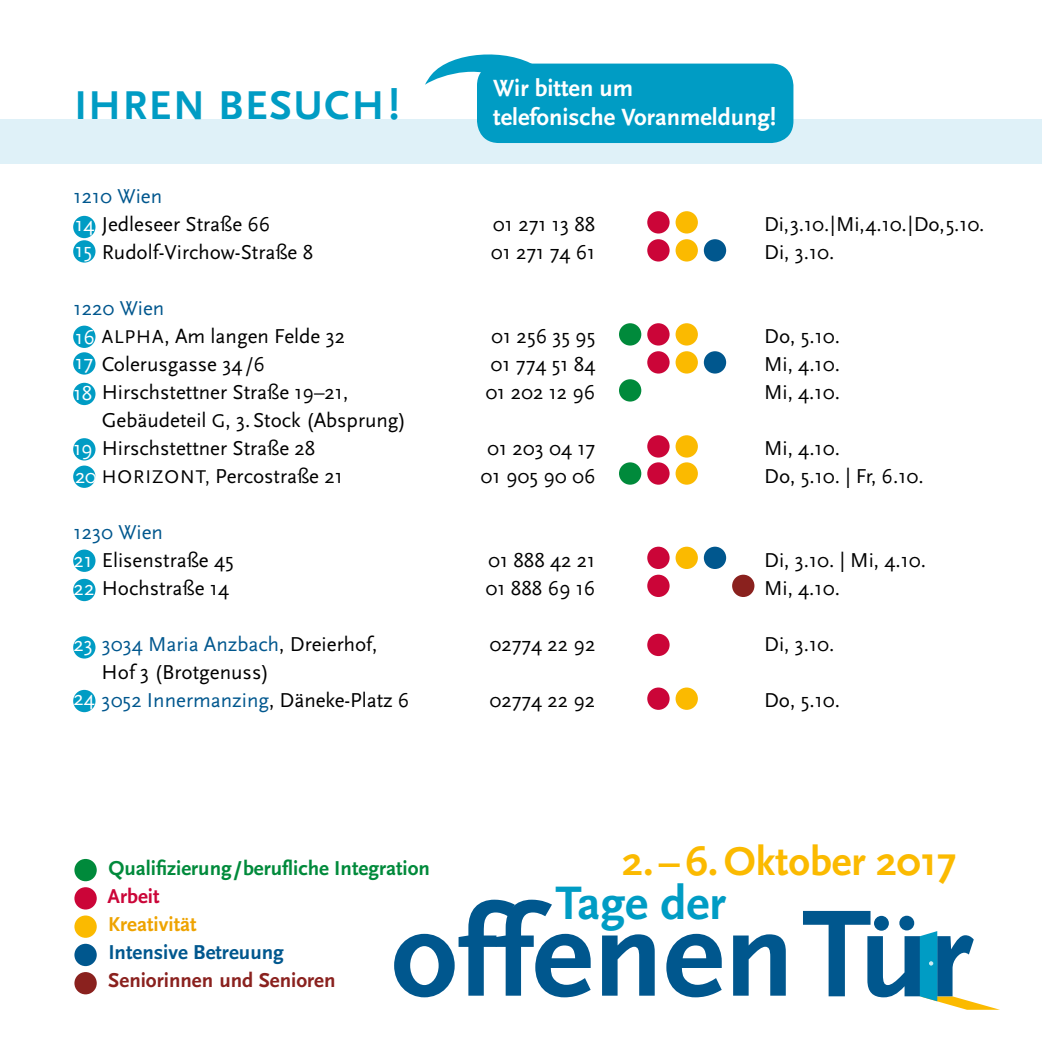
<style>
.page{position:relative;width:1042px;height:1042px;background:#fff}
.page>*{position:absolute;margin:0;border:0;box-sizing:border-box;transform-origin:0 0}
.t1{font:700 49px "Scala Sans Pro";color:#009cc4}
.t2{font:700 42px "Scala Sans Pro";color:#fbba00}
.t3{font:700 42px "Scala Sans Pro";letter-spacing:.04em;color:#009cc4}
.t4{font:700 24.5px/29.4px "Scala Sans Pro";color:#fff}
.t5{font:21px/28px "Scala Sans Pro";color:#000}
.t6{font:700 21px "Scala Sans Pro";color:#008a3b}
.t7{font:21px "Scala Sans Pro";color:#00578e}
.t8{font:700 21px "Scala Sans Pro";color:#8a211e}
.t9{font:700 21px "Scala Sans Pro";color:#00578e}
.t10{font:700 21px "Scala Sans Pro";color:#eea300}
.t11{font:700 21px "Scala Sans Pro";color:#cb0538}
.s1{color:#00578e}
.s2{color:#fff}
.s3{font-size:19.25px}
.s4{color:#000}
</style>
<div class="page">
<div style="left:73px;top:216px;width:22px;height:22px;background:#009cc4;border-radius:50%"></div>
<div style="left:73px;top:240px;width:22px;height:23px;background:#009cc4;border-radius:50%"></div>
<div style="left:73px;top:326px;width:22px;height:22px;background:#009cc4;border-radius:50%"></div>
<div style="left:73px;top:352px;width:22px;height:23px;background:#009cc4;border-radius:50%"></div>
<div style="left:73px;top:383px;width:22px;height:22px;background:#009cc4;border-radius:50%"></div>
<div style="left:73px;top:438px;width:22px;height:22px;background:#009cc4;border-radius:50%"></div>
<div style="left:73px;top:465px;width:22px;height:23px;background:#009cc4;border-radius:50%"></div>
<div style="left:73px;top:549px;width:22px;height:23px;background:#009cc4;border-radius:50%"></div>
<div style="left:73px;top:579px;width:22px;height:22px;background:#009cc4;border-radius:50%"></div>
<div style="left:73px;top:690px;width:22px;height:22px;background:#009cc4;border-radius:50%"></div>
<div style="left:73px;top:636px;width:22px;height:22px;background:#009cc4;border-radius:50%"></div>
<div style="left:0;top:119px;width:1042px;height:45px;background:#dff1f8"></div>
<div style="left:74px;top:859px;width:23px;height:22px;background:#008a3b;border-radius:50%"></div>
<div style="left:74px;top:887px;width:23px;height:22px;background:#cb0538;border-radius:50%"></div>
<div style="left:74px;top:915px;width:23px;height:23px;background:#fbba00;border-radius:50%"></div>
<div style="left:74px;top:944px;width:23px;height:22px;background:#00578e;border-radius:50%"></div>
<div style="left:74px;top:972px;width:23px;height:22px;background:#8a211e;border-radius:50%"></div>
<svg style="left:394px;top:899px;width:197px;height:98px"></svg>
<svg style="left:602px;top:934px;width:53px;height:61px"></svg>
<svg style="left:666px;top:934px;width:56px;height:63px"></svg>
<svg style="left:733px;top:934px;width:53px;height:61px"></svg>
<svg style="left:803px;top:911px;width:197px;height:99px"></svg>
<div style="left:619px;top:462px;width:22px;height:23px;background:#008a3b;border-radius:50%"></div>
<div style="left:619px;top:323px;width:22px;height:22px;background:#008a3b;border-radius:50%"></div>
<div style="left:619px;top:379px;width:22px;height:22px;background:#008a3b;border-radius:50%"></div>
<div style="left:647px;top:462px;width:22px;height:23px;background:#cb0538;border-radius:50%"></div>
<div style="left:647px;top:211px;width:22px;height:22px;background:#cb0538;border-radius:50%"></div>
<div style="left:647px;top:239px;width:22px;height:22px;background:#cb0538;border-radius:50%"></div>
<div style="left:647px;top:323px;width:22px;height:22px;background:#cb0538;border-radius:50%"></div>
<div style="left:647px;top:351px;width:22px;height:22px;background:#cb0538;border-radius:50%"></div>
<div style="left:647px;top:435px;width:22px;height:22px;background:#cb0538;border-radius:50%"></div>
<div style="left:647px;top:547px;width:22px;height:22px;background:#cb0538;border-radius:50%"></div>
<div style="left:647px;top:575px;width:22px;height:22px;background:#cb0538;border-radius:50%"></div>
<div style="left:647px;top:634px;width:22px;height:22px;background:#cb0538;border-radius:50%"></div>
<div style="left:647px;top:687px;width:22px;height:23px;background:#cb0538;border-radius:50%"></div>
<div style="left:675px;top:462px;width:23px;height:23px;background:#fbba00;border-radius:50%"></div>
<div style="left:675px;top:211px;width:23px;height:22px;background:#fbba00;border-radius:50%"></div>
<div style="left:675px;top:239px;width:23px;height:22px;background:#fbba00;border-radius:50%"></div>
<div style="left:675px;top:323px;width:23px;height:22px;background:#fbba00;border-radius:50%"></div>
<div style="left:675px;top:351px;width:23px;height:22px;background:#fbba00;border-radius:50%"></div>
<div style="left:675px;top:435px;width:23px;height:22px;background:#fbba00;border-radius:50%"></div>
<div style="left:675px;top:547px;width:23px;height:22px;background:#fbba00;border-radius:50%"></div>
<div style="left:675px;top:687px;width:23px;height:23px;background:#fbba00;border-radius:50%"></div>
<div style="left:704px;top:239px;width:22px;height:22px;background:#00578e;border-radius:50%"></div>
<div style="left:704px;top:351px;width:22px;height:22px;background:#00578e;border-radius:50%"></div>
<div style="left:704px;top:547px;width:22px;height:22px;background:#00578e;border-radius:50%"></div>
<div style="left:732px;top:575px;width:22px;height:22px;background:#8a211e;border-radius:50%"></div>
<svg style="left:425px;top:54px;width:115px;height:31px"></svg>
<div style="left:477px;top:64px;width:316px;height:79px;background:#009cc4;border-radius:22px"></div>
<h2 class="t3" style="left:74px;top:81px;width:327px">ihren besuch!</h2>
<p class="t5" style="left:74px;top:182px;width:198px"><span class="s1">1210 Wien<br></span><span class="s2">14</span> Jedleseer Straße 66</p>
<p class="t4" style="left:493px;top:73px;width:285px">Wir bitten um<br>telefonische Voranmeldung!</p>
<p class="t5" style="left:493px;top:210px;width:104px">01 271 13 88</p>
<p class="t5" style="left:764px;top:210px;width:222px">Di, 3.10. | Mi, 4.10. | Do, 5.10.</p>
<p class="t5" style="left:75px;top:238px;width:239px"><span class="s2">15</span> Rudolf-Virchow-Straße 8</p>
<p class="t5" style="left:491px;top:238px;width:106px">01 271 74 61</p>
<p class="t5" style="left:764px;top:238px;width:72px">Di, 3.10.</p>
<p class="t5" style="left:74px;top:294px;width:273px"><span class="s1">1220 Wien<br></span><span class="s2">16</span> <span class="s3">ALPHA</span>, Am langen Felde 32</p>
<p class="t5" style="left:491px;top:322px;width:106px">01 256 35 95</p>
<p class="t5" style="left:764px;top:322px;width:78px">Do, 5.10.</p>
<p class="t5" style="left:75px;top:350px;width:191px"><span class="s2">17</span> Colerusgasse 34/6</p>
<p class="t5" style="left:490px;top:350px;width:106px">01 774 51 84</p>
<p class="t5" style="left:764px;top:350px;width:77px">Mi, 4.10.</p>
<p class="t5" style="left:74px;top:378px;width:276px"><span class="s2">18</span> Hirschstettner Straße 19–21,</p>
<p class="t5" style="left:485px;top:378px;width:112px">01 202 12 96</p>
<p class="t5" style="left:764px;top:378px;width:77px">Mi, 4.10.</p>
<p class="t5" style="left:74px;top:406px;width:334px;text-indent:28px">Gebäudeteil <span class="s3">G</span>, 3.Stock (Absprung)<br><span class="s2">19</span> Hirschstettner Straße 28</p>
<p class="t5" style="left:487px;top:434px;width:110px">01 203 04 17</p>
<p class="t5" style="left:764px;top:434px;width:77px">Mi, 4.10.</p>
<p class="t5" style="left:75px;top:462px;width:269px"><span class="s2">20</span> <span class="s3">HORIZONT,</span> Percostraße 21</p>
<p class="t5" style="left:481px;top:462px;width:116px">01 905 90 06</p>
<p class="t5" style="left:764px;top:462px;width:161px">Do, 5.10. | Fr, 6.10.</p>
<p class="t5" style="left:74px;top:518px;width:162px"><span class="s1">1230 Wien<br></span><span class="s2">21</span> Elisenstraße 45</p>
<p class="t5" style="left:488px;top:546px;width:109px">01 888 42 21</p>
<p class="t5" style="left:764px;top:546px;width:164px">Di, 3.10. | Mi, 4.10.</p>
<p class="t5" style="left:74px;top:574px;width:157px"><span class="s2">22</span> Hochstraße 14</p>
<p class="t5" style="left:485px;top:574px;width:111px">01 888 69 16</p>
<p class="t5" style="left:764px;top:574px;width:77px">Mi, 4.10.</p>
<p class="t7" style="left:74px;top:632px;width:305px"><span class="s2">23</span> 3034 Maria Anzbach<span class="s4">, Dreierhof,</span></p>
<p class="t5" style="left:489px;top:630px;width:107px">02774 22 92</p>
<p class="t5" style="left:764px;top:630px;width:72px">Di, 3.10.</p>
<p class="t5" style="left:74px;top:658px;width:337px;text-indent:28px">Hof 3 (Brotgenuss)<br><span class="s2">24</span> <span class="s1">3052 Innermanzing</span>, Däneke-Platz 6</p>
<p class="t5" style="left:489px;top:686px;width:107px">02774 22 92</p>
<p class="t5" style="left:764px;top:686px;width:78px">Do, 5.10.</p>
<p class="t6" style="left:108px;top:856px;width:323px">Qualifizierung /berufliche I ntegration</p>
<p class="t11" style="left:108px;top:884px;width:53px">Arbeit</p>
<p class="t10" style="left:108px;top:912px;width:90px">Kreativität</p>
<p class="t9" style="left:108px;top:940px;width:177px">I ntensive Betreuung</p>
<p class="t8" style="left:108px;top:968px;width:229px">Seniorinnen und Senioren</p>
<h2 class="t2" style="left:622px;top:837px;width:336px">2.–6. Oktober 2017</h2>
<h1 class="t1" style="left:555px;top:875px;width:172px">Tage der</h1>
</div>
